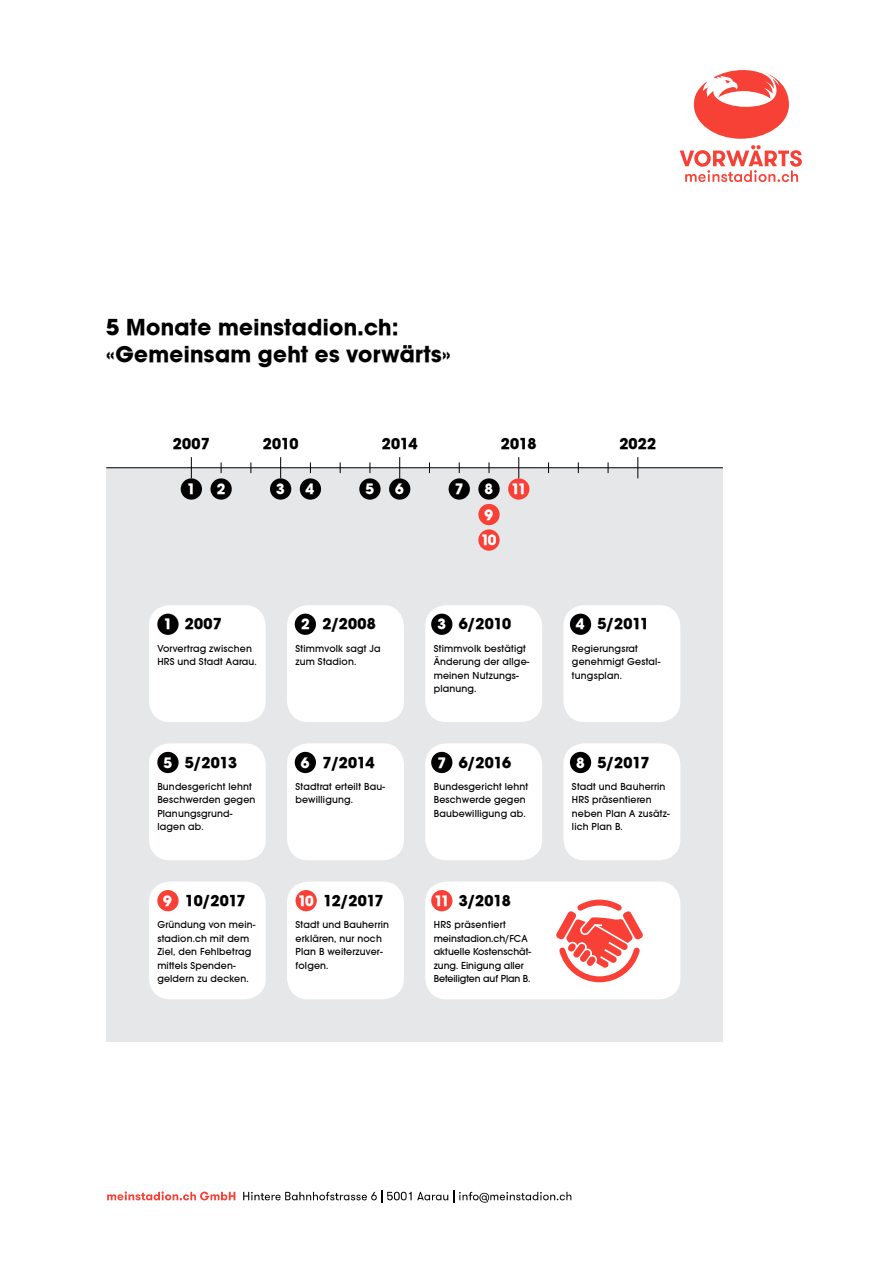
<style>
.page{position:relative;width:893px;height:1263px;background:#fff}
.page>*{position:absolute;margin:0;border:0;box-sizing:border-box;transform-origin:0 0}
.t1{font:24px/27px "Avant Garde Md ITCTT Bold";letter-spacing:.015em;color:#000}
.t2{font:16.5px "Avant Garde Md ITCTT Bold";letter-spacing:-.015em;color:#000}
.t3{font:15.75px/25.8px "Avant Garde Md ITCTT Bold";color:#fff}
.t4{font:10.5px/13.5px "Avant Garde Md ITCTT";letter-spacing:.015em;color:#000}
.s1{font-size:15.75px;color:#fff}
</style>
<div class="page">
<svg style="left:107px;top:1191px;width:128px;height:9px"></svg>
<svg style="left:243px;top:1191px;width:328px;height:12px"></svg>
<svg style="left:694px;top:70px;width:95px;height:69px"></svg>
<svg style="left:680px;top:145px;width:122px;height:37px"></svg>
<div style="left:106px;top:468px;width:617px;height:574px;background:#e6e7e8"></div>
<hr style="left:106px;top:467px;width:617px;height:1px;background:#000">
<svg style="left:191px;top:457px;width:1px;height:21px"></svg>
<svg style="left:280px;top:457px;width:1px;height:21px"></svg>
<svg style="left:399px;top:457px;width:1px;height:21px"></svg>
<svg style="left:518px;top:457px;width:1px;height:21px"></svg>
<svg style="left:637px;top:457px;width:1px;height:21px"></svg>
<div style="left:149px;top:605px;width:117px;height:117px;background:#fff;border-radius:21px"></div>
<div style="left:157px;top:614px;width:22px;height:21px;background:#000;border-radius:50%"></div>
<div style="left:181px;top:478px;width:21px;height:22px;background:#000;border-radius:50%"></div>
<div style="left:287px;top:605px;width:117px;height:117px;background:#fff;border-radius:21px"></div>
<div style="left:295px;top:614px;width:21px;height:21px;background:#000;border-radius:50%"></div>
<div style="left:425px;top:605px;width:117px;height:117px;background:#fff;border-radius:21px"></div>
<div style="left:431px;top:614px;width:21px;height:21px;background:#000;border-radius:50%"></div>
<div style="left:563px;top:605px;width:117px;height:117px;background:#fff;border-radius:21px"></div>
<div style="left:570px;top:614px;width:21px;height:21px;background:#000;border-radius:50%"></div>
<div style="left:149px;top:743px;width:117px;height:117px;background:#fff;border-radius:21px"></div>
<div style="left:157px;top:752px;width:22px;height:21px;background:#000;border-radius:50%"></div>
<div style="left:287px;top:743px;width:117px;height:117px;background:#fff;border-radius:21px"></div>
<div style="left:295px;top:752px;width:21px;height:21px;background:#000;border-radius:50%"></div>
<div style="left:425px;top:743px;width:117px;height:117px;background:#fff;border-radius:21px"></div>
<div style="left:431px;top:752px;width:21px;height:21px;background:#000;border-radius:50%"></div>
<div style="left:563px;top:743px;width:117px;height:117px;background:#fff;border-radius:21px"></div>
<div style="left:570px;top:752px;width:21px;height:21px;background:#000;border-radius:50%"></div>
<div style="left:149px;top:881px;width:117px;height:118px;background:#fff;border-radius:21px"></div>
<div style="left:287px;top:881px;width:117px;height:118px;background:#fff;border-radius:21px"></div>
<div style="left:157px;top:890px;width:22px;height:21px;background:#f84036;border-radius:50%"></div>
<div style="left:296px;top:890px;width:21px;height:21px;background:#f84036;border-radius:50%"></div>
<div style="left:425px;top:881px;width:255px;height:118px;background:#fff;border-radius:21px"></div>
<div style="left:431px;top:890px;width:21px;height:21px;background:#f84036;border-radius:50%"></div>
<div style="left:210px;top:478px;width:22px;height:22px;background:#000;border-radius:50%"></div>
<div style="left:270px;top:478px;width:21px;height:22px;background:#000;border-radius:50%"></div>
<div style="left:300px;top:478px;width:21px;height:22px;background:#000;border-radius:50%"></div>
<div style="left:359px;top:478px;width:22px;height:22px;background:#000;border-radius:50%"></div>
<div style="left:389px;top:478px;width:21px;height:22px;background:#000;border-radius:50%"></div>
<div style="left:449px;top:478px;width:21px;height:22px;background:#000;border-radius:50%"></div>
<div style="left:478px;top:478px;width:22px;height:22px;background:#000;border-radius:50%"></div>
<div style="left:478px;top:504px;width:22px;height:21px;background:#f84036;border-radius:50%"></div>
<svg style="left:556px;top:900px;width:87px;height:82px"></svg>
<div style="left:478px;top:529px;width:22px;height:22px;background:#f84036;border-radius:50%"></div>
<div style="left:508px;top:478px;width:21px;height:22px;background:#f84036;border-radius:50%"></div>
<h1 class="t1" style="left:106px;top:313px;width:346px">5 Monate meinstadion.ch: «Gemeinsam geht es vorwärts»</h1>
<h2 class="t2" style="left:173px;top:433px;width:39px">2007</h2>
<h2 class="t2" style="left:263px;top:433px;width:37px">2010</h2>
<h2 class="t2" style="left:382px;top:433px;width:37px">2014</h2>
<h2 class="t2" style="left:501px;top:433px;width:37px">2018</h2>
<h2 class="t2" style="left:619px;top:433px;width:39px">2022</h2>
<h3 class="t3" style="left:187px;top:476px;width:10px">1</h3>
<h3 class="t3" style="left:217px;top:476px;width:10px">2</h3>
<h3 class="t3" style="left:276px;top:476px;width:10px">3</h3>
<h3 class="t3" style="left:306px;top:476px;width:10px">4</h3>
<h3 class="t3" style="left:365px;top:476px;width:10px">5</h3>
<h3 class="t3" style="left:395px;top:476px;width:10px">6</h3>
<h3 class="t3" style="left:455px;top:476px;width:10px">7</h3>
<h3 class="t3" style="left:484px;top:476px;width:10px">8<br>9</h3>
<h3 class="t3" style="left:481px;top:527px;width:17px">10</h3>
<h3 class="t3" style="left:511px;top:476px;width:17px">11</h3>
<h2 class="t2" style="left:163px;top:614px;width:60px"><span class="s1">1</span> 2007</h2>
<p class="t4" style="left:157px;top:641px;width:101px">Vorvertrag zwischen<br>HRS und Stadt Aarau.</p>
<h2 class="t2" style="left:164px;top:752px;width:75px"><span class="s1">5</span> 5/2013</h2>
<p class="t4" style="left:157px;top:779px;width:100px">Bundesgericht lehnt<br>Beschwerden gegen<br>Planungsgrund&shy;lagen ab.</p>
<h2 class="t2" style="left:301px;top:614px;width:76px"><span class="s1">2</span> 2/2008</h2>
<p class="t4" style="left:296px;top:641px;width:87px">Stimmvolk sagt Ja zum Stadion.</p>
<h2 class="t2" style="left:301px;top:752px;width:75px"><span class="s1">6</span> 7/2014</h2>
<p class="t4" style="left:296px;top:779px;width:91px">Stadtrat erteilt Bau&shy;bewilligung.</p>
<h2 class="t2" style="left:163px;top:890px;width:84px"><span class="s1">9</span> 10/2017</h2>
<h2 class="t2" style="left:298px;top:890px;width:87px"><span class="s1">10</span> 12/2017</h2>
<p class="t4" style="left:157px;top:918px;width:100px">Gründung von mein&shy;stadion.ch mit dem<br>Ziel, den Fehlbetrag mittels Spenden&shy;geldern zu decken.</p>
<p class="t4" style="left:296px;top:918px;width:95px">Stadt und Bauherrin erklären, nur noch<br>Plan B weiterzuver&shy;folgen.</p>
<h2 class="t2" style="left:437px;top:614px;width:75px"><span class="s1">3</span> 6/2010</h2>
<p class="t4" style="left:434px;top:641px;width:97px">Stimmvolk bestätigt<br>Änderung der allge&shy;meinen Nutzungs&shy;planung.</p>
<h2 class="t2" style="left:437px;top:752px;width:75px"><span class="s1">7</span> 6/2016</h2>
<p class="t4" style="left:434px;top:779px;width:96px">Bundesgericht lehnt<br>Beschwerde gegen<br>Baubewilligung ab.</p>
<h2 class="t2" style="left:434px;top:890px;width:78px"><span class="s1">11</span> 3/2018</h2>
<p class="t4" style="left:434px;top:918px;width:99px">HRS präsentiert meinstadion.ch/FCA aktuelle Kostenschät&shy;zung. Einigung aller<br>Beteiligten auf Plan B.</p>
<h2 class="t2" style="left:576px;top:614px;width:75px"><span class="s1">4</span> 5/2011</h2>
<p class="t4" style="left:572px;top:641px;width:90px">Regierungsrat genehmigt Gestal&shy;tungsplan.</p>
<h2 class="t2" style="left:576px;top:752px;width:75px"><span class="s1">8</span> 5/2017</h2>
<p class="t4" style="left:572px;top:779px;width:99px">Stadt und Bauherrin<br>HRS präsentieren neben Plan A zusätz&shy;lich Plan B.</p>
</div>
